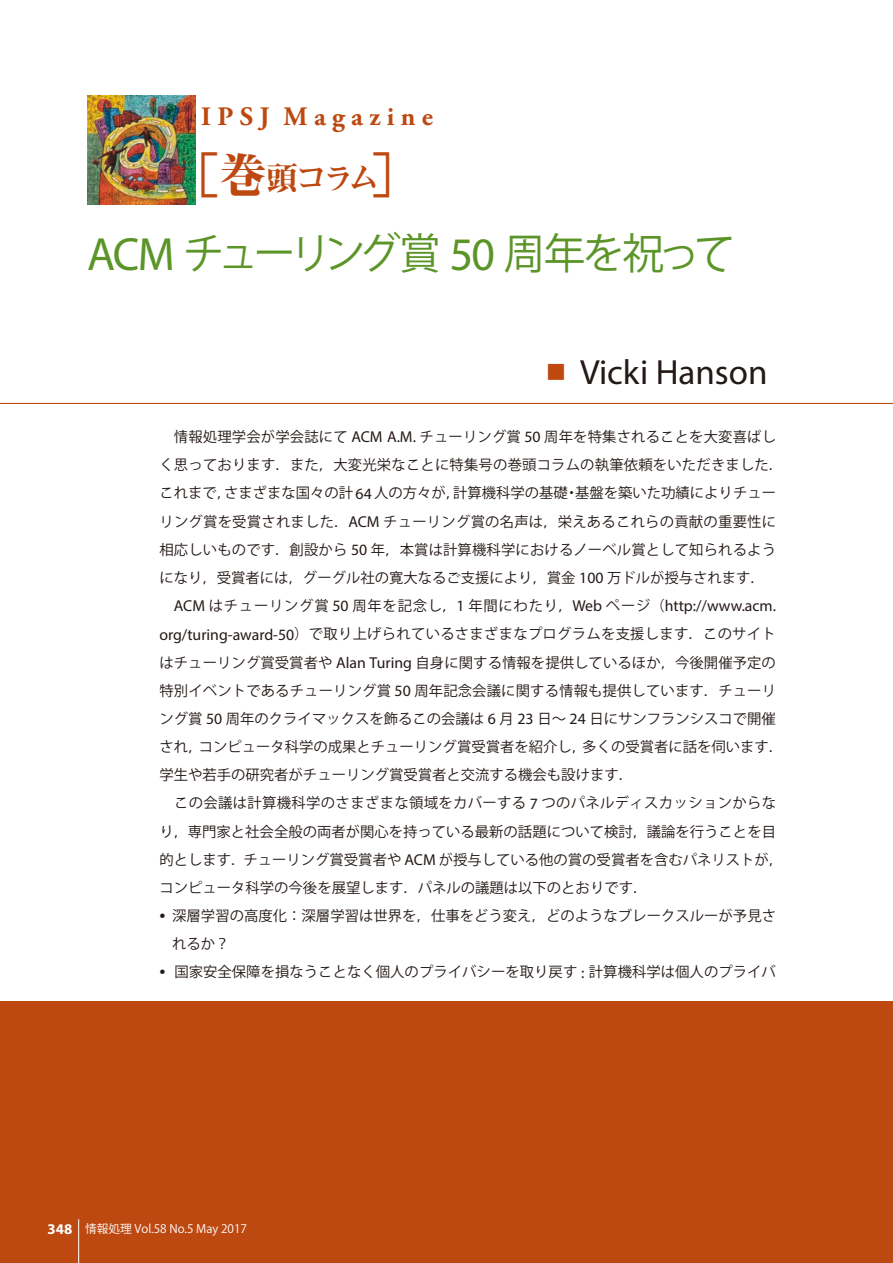
<style>
.page{position:relative;width:893px;height:1263px;background:#fff}
.page>*{position:absolute;margin:0;border:0;box-sizing:border-box;transform-origin:0 0}
.t1{font:42.45px "Koz Go Pro";letter-spacing:-.14em;color:#5b9427}
.t2{font:35.1px "Myriad Pro";color:#231916}
.t3{font:31.95px "Midashi Min Pro MA31";color:#bd4911}
.t4{font:700 26.55px "Adobe Garamond Pro";color:#bd4911}
.t5{font:14.4px/28.2px "Koz Go Pro";letter-spacing:.005em;color:#231916}
.t6{font:11.7px "Koz Go Pro";color:#fff}
.s1{font-size:47.85px}
.s2{font-family:"Myriad Pro";font-size:46.8px}
.s3{font-family:"Futo Go B101 Pro";font-weight:700;font-size:31.95px;color:#bd4911}
.s4{font-family:"Myriad Pro";font-size:15.75px}
.s5{font-family:"Ryumin Pro";font-weight:300}
.s6{font-family:"Myriad Pro";font-weight:700;font-size:14.85px}
</style>
<div class="page">
<div style="left:0;top:1001px;width:893px;height:262px;background:#bd4911"></div>
<hr style="left:78px;top:1219px;width:1px;height:44px;background:#fff">
<hr style="left:0;top:403px;width:893px;height:1px;background:#bd4911">
<img style="left:87px;top:96px;width:109px;height:108px">
<h3 class="t4" style="left:201px;top:101px;width:233px">I P S J M a g a z i n e</h3>
<h3 class="t3" style="left:172px;top:154px;width:249px"><span class="s1">［巻</span>頭コラム<span class="s1">］</span></h3>
<h1 class="t1" style="left:87px;top:226px;width:650px"><span class="s2">ACM</span> チューリング賞 <span class="s2">50</span> 周年を祝って</h1>
<h2 class="t2" style="left:540px;top:351px;width:229px"><span class="s3">▪</span> Vicki Hanson</h2>
<p class="t5" style="left:159px;top:423px;width:625px">　情報処理学会が学会誌にて <span class="s4">ACM A.M.</span> チューリング賞 <span class="s4">50</span> 周年を特集されることを大変喜ばしく思っております．また，大変光栄なことに特集号の巻頭コラムの執筆依頼をいただきました．これまで，さまざまな国々の計 <span class="s4">64</span> 人の方々が，計算機科学の基礎・基盤を築いた功績によりチューリング賞を受賞されました．<span class="s4">ACM</span> チューリング賞の名声は，栄えあるこれらの貢献の重要性に相応しいものです．創設から <span class="s4">50</span> 年，本賞は計算機科学におけるノーベル賞として知られるようになり，受賞者には，グーグル社の寛大なるご支援により，賞金 <span class="s4">100</span> 万ドルが授与されます．</p>
<p class="t5" style="left:159px;top:592px;width:625px;text-indent:14px"><span class="s4">ACM</span> はチューリング賞 <span class="s4">50</span> 周年を記念し，<span class="s4">1</span> 年間にわたり，<span class="s4">Web</span> ページ（<span class="s4">http://www.acm. org/turing-award-50</span>）で取り上げられているさまざまなプログラムを支援します．このサイトはチューリング賞受賞者や <span class="s4">Alan Turing</span> 自身に関する情報を提供しているほか，今後開催予定の特別イベントであるチューリング賞 <span class="s4">50</span> 周年記念会議に関する情報も提供しています．チューリング賞 <span class="s4">50</span> 周年のクライマックスを飾るこの会議は <span class="s4">6</span> 月 <span class="s4">23</span> 日～ <span class="s4">24</span> 日にサンフランシスコで開催され，コンピュータ科学の成果とチューリング賞受賞者を紹介し，多くの受賞者に話を伺います．学生や若手の研究者がチューリング賞受賞者と交流する機会も設けます．<br>　この会議は計算機科学のさまざまな領域をカバーする <span class="s4">7</span> つのパネルディスカッションからなり，専門家と社会全般の両者が関心を持っている最新の話題について検討，議論を行うことを目的とします．チューリング賞受賞者や <span class="s4">ACM</span> が授与している他の賞の受賞者を含むパネリストが，コンピュータ科学の今後を展望します．パネルの議題は以下のとおりです．</p>
<p class="t5" style="left:172px;top:902px;width:605px;text-indent:-13px"><span class="s5">•</span> 深層学習の高度化：深層学習は世界を，仕事をどう変え，どのようなブレークスルーが予見されるか？</p>
<p class="t5" style="left:159px;top:958px;width:618px"><span class="s5">•</span> 国家安全保障を損なうことなく個人のプライバシーを取り戻す <span class="s4">:</span> 計算機科学は個人のプライバ</p>
<p class="t6" style="left:48px;top:1221px;width:201px"><span class="s6">348</span> 情報処理 Vol.58 No.5 May 2017</p>
</div>
